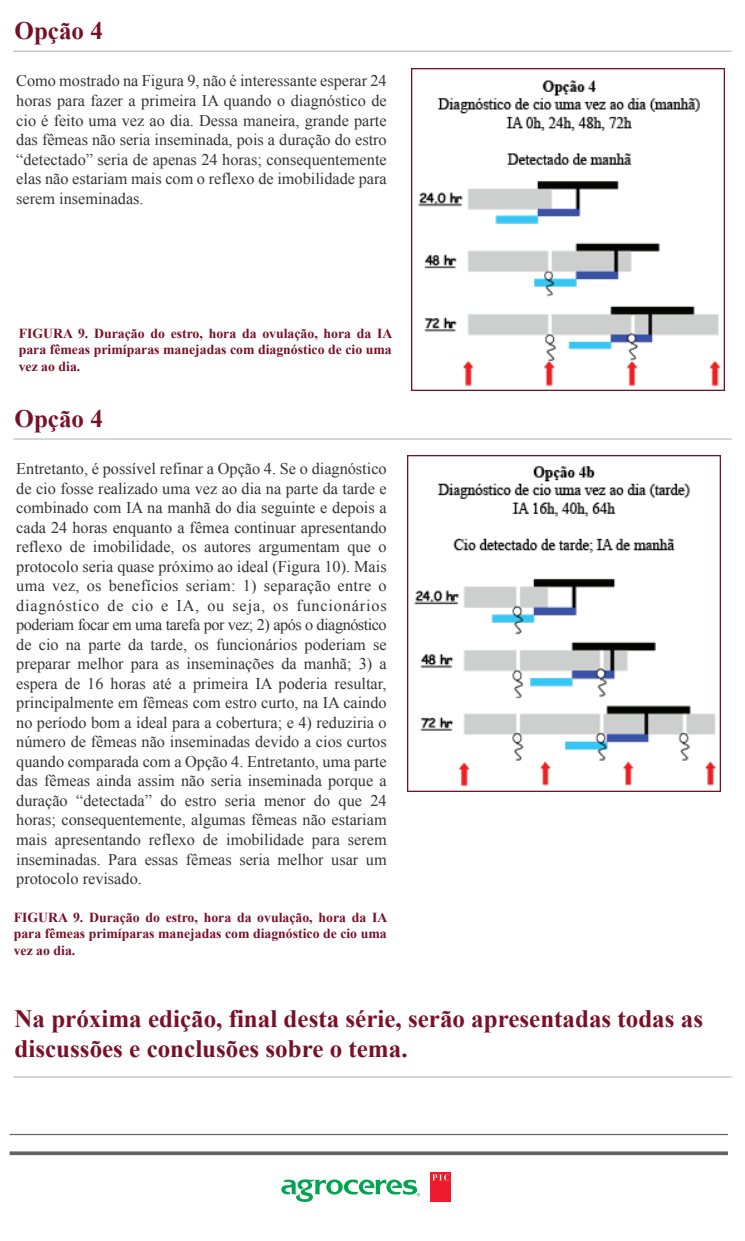
<style>
.page{position:relative;width:745px;height:1241px;background:#fff}
.page>*{position:absolute;margin:0;border:0;box-sizing:border-box;transform-origin:0 0}
.t1{font:700 25px/30px "Times New Roman";color:#790f28}
.t2{font:700 25px "Times New Roman";color:#790f27}
.t3{font:16.25px/19.5px "Times New Roman";color:#323333;text-align:justify}
.t4{font:700 13.75px/16.5px "Times New Roman";color:#790f27;text-align:justify}
.t5{font:700 13.75px/16.5px "Times New Roman";color:#790f28;text-align:justify}
</style>
<div class="page">
<hr style="left:13px;top:51px;width:718px;height:1px;background:#bdbec1">
<hr style="left:13px;top:438px;width:718px;height:1px;background:#bdbec1">
<hr style="left:13px;top:1076px;width:718px;height:1px;background:#bdbec1">
<img style="left:411px;top:69px;width:313px;height:321px">
<img style="left:408px;top:455px;width:312px;height:336px">
<hr style="left:10px;top:1133px;width:717px;height:1px;background:#626363">
<hr style="left:10px;top:1151px;width:717px;height:3px;background:#626363">
<div style="left:430px;top:1172px;width:20px;height:29px;background:#ee1b2c"></div>
<svg style="left:432px;top:1174px;width:16px;height:6px"></svg>
<svg style="left:281px;top:1179px;width:139px;height:22px"></svg>
<h1 class="t2" style="left:15px;top:13px;width:90px">Opção 4</h1>
<p class="t3" style="left:16px;top:71px;width:372px">Como mostrado na Figura 9, não é interessante esperar 24 horas para fazer a primeira IA quando o diagnóstico de cio é feito uma vez ao dia. Dessa maneira, grande parte das fêmeas não seria inseminada, pois a duração do estro “detectado” seria de apenas 24 horas; consequentemente elas não estariam mais com o reflexo de imobilidade para serem inseminadas.</p>
<p class="t4" style="left:19px;top:324px;width:375px">FIGURA 9. Duração do estro, hora da ovulação, hora da IA para fêmeas primíparas manejadas com diagnóstico de cio uma vez ao dia.</p>
<h1 class="t1" style="left:15px;top:403px;width:90px">Opção 4</h1>
<p class="t3" style="left:16px;top:458px;width:372px">Entretanto, é possível refinar a Opção 4. Se o diagnóstico de cio fosse realizado uma vez ao dia na parte da tarde e combinado com IA na manhã do dia seguinte e depois a cada 24 horas enquanto a fêmea continuar apresentando reflexo de imobilidade, os autores argumentam que o protocolo seria quase próximo ao ideal (Figura 10). Mais uma vez, os benefícios seriam: 1) separação entre o diagnóstico de cio e IA, ou seja, os funcionários poderiam focar em uma tarefa por vez; 2) após o diagnóstico de cio na parte da tarde, os funcionários poderiam se preparar melhor para as inseminações da manhã; 3) a espera de 16 horas até a primeira IA poderia resultar, principalmente em fêmeas com estro curto, na IA caindo no período bom a ideal para a cobertura; e 4) reduziria o número de fêmeas não inseminadas devido a cios curtos quando comparada com a Opção 4. Entretanto, uma parte das fêmeas ainda assim não seria inseminada porque a duração “detectada” do estro seria menor do que 24 horas; consequentemente, algumas fêmeas não estariam mais apresentando reflexo de imobilidade para serem inseminadas. Para essas fêmeas seria melhor usar um protocolo revisado.</p>
<p class="t5" style="left:14px;top:908px;width:375px">FIGURA 9. Duração do estro, hora da ovulação, hora da IA para fêmeas primíparas manejadas com diagnóstico de cio uma vez ao dia.</p>
<h1 class="t1" style="left:15px;top:1003px;width:689px">Na próxima edição, final desta série, serão apresentadas todas as discussões e conclusões sobre o tema.</h1>
</div>
